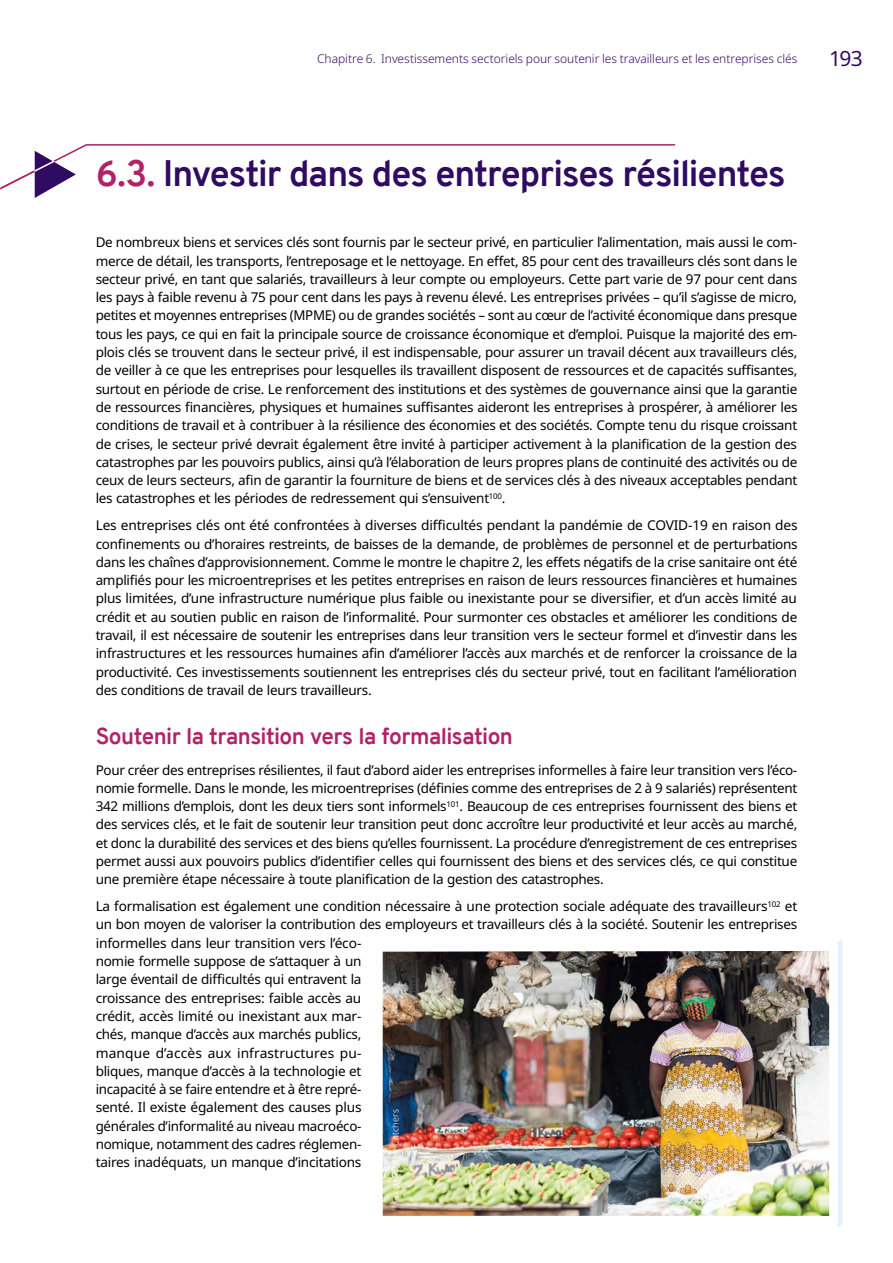
<style>
.page{position:relative;width:893px;height:1263px;background:#fff}
.page>*{position:absolute;margin:0;border:0;box-sizing:border-box;transform-origin:0 0}
.t1{font:700 36px "Overpass";letter-spacing:-.025em;color:#2f0b61}
.t2{font:700 22.5px "Overpass";letter-spacing:-.025em;color:#b02368}
.t3{font:21px "Noto Sans";color:#2f0b61}
.Body_text{font:13.5px/18.3px "Noto Sans";letter-spacing:-.02em;color:#000;text-align:justify}
.t4{font:300 12px "Noto Sans";color:#2f0b61}
.Crédits-Photo_white{font:300 9px "Noto Sans";letter-spacing:.005em;color:#fff}
.s1{color:#b02368}
</style>
<div class="page">
<svg style="left:0;top:144px;width:676px;height:54px"></svg>
<img style="left:383px;top:951px;width:446px;height:265px">
<svg style="left:838px;top:939px;width:4px;height:288px"></svg>
<p class="t4" style="left:317px;top:51px;width:482px">Chapitre 6. Investissements sectoriels pour soutenir les travailleurs et les entreprises clés</p>
<h3 class="t3" style="left:829px;top:43px;width:35px">193</h3>
<h1 class="t1" style="left:96px;top:148px;width:692px"><span class="s1">6.3.</span> Investir dans des entreprises résilientes</h1>
<p class="Body_text" style="left:96px;top:234px;width:703px">De nombreux biens et services clés sont fournis par le secteur privé, en particulier l’alimentation, mais aussi le com&shy;merce de détail, les transports, l’entreposage et le nettoyage. En effet, 85 pour cent des travailleurs clés sont dans le secteur privé, en tant que salariés, travailleurs à leur compte ou employeurs. Cette part varie de 97 pour cent dans les pays à faible revenu à 75 pour cent dans les pays à revenu élevé. Les entreprises privées – qu’il s’agisse de micro, petites et moyennes entreprises (MPME) ou de grandes sociétés – sont au cœur de l’activité économique dans presque tous les pays, ce qui en fait la principale source de croissance économique et d’emploi. Puisque la majorité des em&shy;plois clés se trouvent dans le secteur privé, il est indispensable, pour assurer un travail décent aux travailleurs clés, de veiller à ce que les entreprises pour lesquelles ils travaillent disposent de ressources et de capacités suffisantes, surtout en période de crise. Le renforcement des institutions et des systèmes de gouvernance ainsi que la garantie de ressources financières, physiques et humaines suffisantes aideront les entreprises à prospérer, à améliorer les conditions de travail et à contribuer à la résilience des économies et des sociétés. Compte tenu du risque croissant de crises, le secteur privé devrait également être invité à participer activement à la planification de la gestion des catastrophes par les pouvoirs publics, ainsi qu’à l’élaboration de leurs propres plans de continuité des activités ou de ceux de leurs secteurs, afin de garantir la fourniture de biens et de services clés à des niveaux acceptables pendant les catastrophes et les périodes de redressement qui s’ensuivent<sup>100</sup>.</p>
<p class="Body_text" style="left:96px;top:516px;width:704px">Les entreprises clés ont été confrontées à diverses difficultés pendant la pandémie de COVID-19 en raison des confinements ou d’horaires restreints, de baisses de la demande, de problèmes de personnel et de perturbations dans les chaînes d’approvisionnement. Comme le montre le chapitre 2, les effets négatifs de la crise sanitaire ont été amplifiés pour les microentreprises et les petites entreprises en raison de leurs ressources financières et humaines plus limitées, d’une infrastructure numérique plus faible ou inexistante pour se diversifier, et d’un accès limité au crédit et au soutien public en raison de l’informalité. Pour surmonter ces obstacles et améliorer les conditions de travail, il est nécessaire de soutenir les entreprises dans leur transition vers le secteur formel et d’investir dans les infrastructures et les ressources humaines afin d’améliorer l’accès aux marchés et de renforcer la croissance de la productivité. Ces investissements soutiennent les entreprises clés du secteur privé, tout en facilitant l’amélioration des conditions de travail de leurs travailleurs.</p>
<h2 class="t2" style="left:96px;top:720px;width:419px">Soutenir la transition vers la formalisation</h2>
<p class="Body_text" style="left:96px;top:761px;width:703px">Pour créer des entreprises résilientes, il faut d’abord aider les entreprises informelles à faire leur transition vers l’éco&shy;nomie formelle. Dans le monde, les microentreprises (définies comme des entreprises de 2 à 9 salariés) représentent 342 millions d’emplois, dont les deux tiers sont informels<sup>101</sup>. Beaucoup de ces entreprises fournissent des biens et des services clés, et le fait de soutenir leur transition peut donc accroître leur productivité et leur accès au marché, et donc la durabilité des services et des biens qu’elles fournissent. La procédure d’enregistrement de ces entreprises permet aussi aux pouvoirs publics d’identifier celles qui fournissent des biens et des services clés, ce qui constitue une première étape nécessaire à toute planification de la gestion des catastrophes.</p>
<p class="Body_text" style="left:96px;top:897px;width:703px;text-align:left">La formalisation est également une condition nécessaire à une protection sociale adéquate des travailleurs<sup>102</sup> et un bon moyen de valoriser la contribution des employeurs et travailleurs clés à la société. Soutenir les entreprises informelles dans leur transition vers l’éco-<br>nomie formelle suppose de s’attaquer à un<br>large éventail de difficultés qui entravent la<br>croissance des entreprises: faible accès au<br>crédit, accès limité ou inexistant aux mar-<br>chés, manque d’accès aux marchés publics,<br>manque d’accès aux infrastructures pu-<br>bliques, manque d’accès à la technologie et<br>incapacité à se faire entendre et à être repré-<br>senté. Il existe également des causes plus<br>générales d’informalité au niveau macroéco-<br>nomique, notamment des cadres réglemen-<br>taires inadéquats, un manque d’incitations</p>
<p class="Crédits-Photo_white" style="left:389px;top:1203px;width:96px;rotate:-90deg">Crédit: © PixelCatchers</p>
</div>
